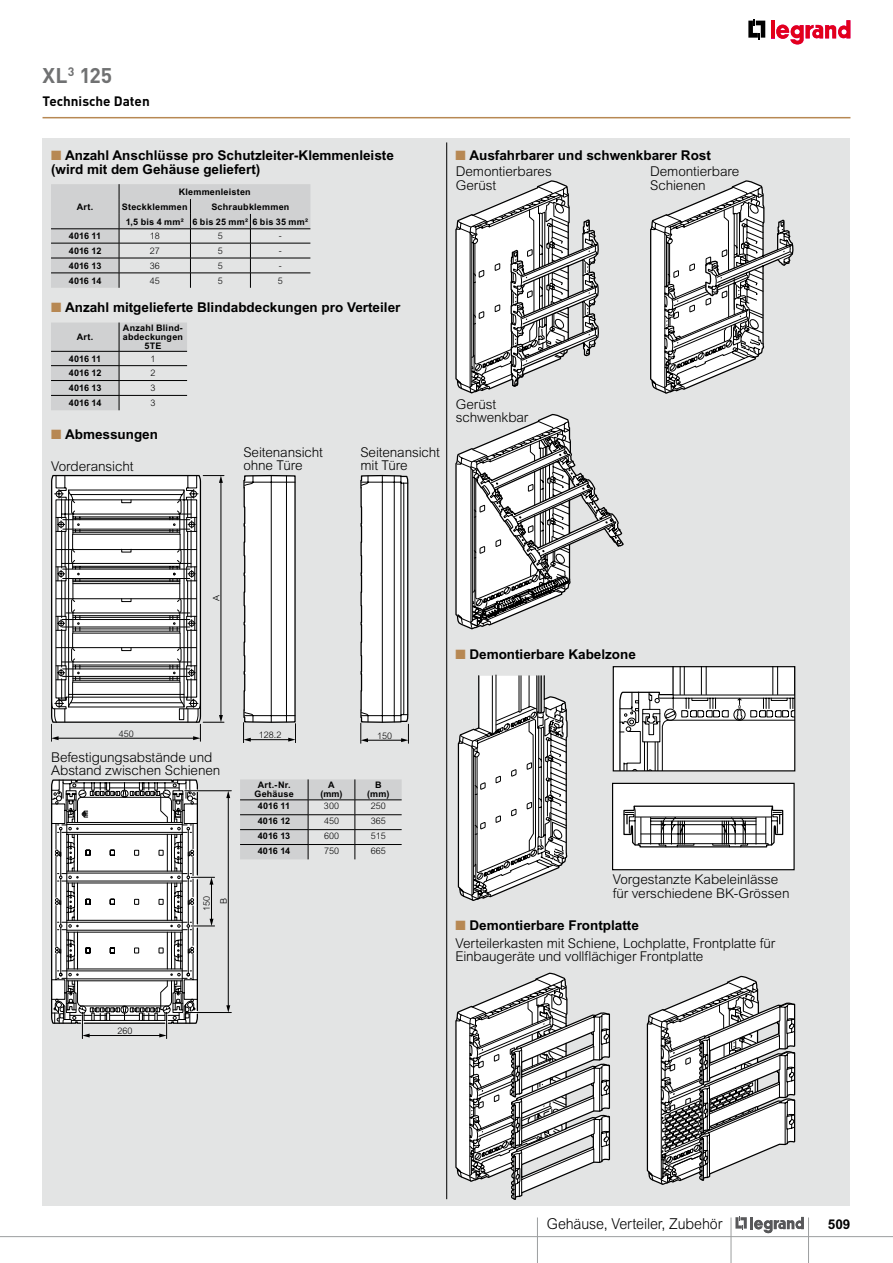
<style>
.page{position:relative;width:893px;height:1263px;background:#fff}
.page>*{position:absolute;margin:0;border:0;box-sizing:border-box;transform-origin:0 0}
.t1{font:700 21px "DIN";color:#707172}
.t2{font:300 15px "Arial";letter-spacing:-.01em;color:#000;scale:.95 1}
.t3{font:300 13.5px/13.5px "Arial";letter-spacing:-.005em;color:#000}
.t4{font:700 13.5px/13.5px "Arial MT Std";color:#000}
.t5{font:700 13.5px "DIN";color:#000}
.t6{font:700 13.5px "Arial";color:#000}
.t7{font:700 9px/9px "Arial MT Std";letter-spacing:.025em;color:#000;text-align:center}
.t8{font:300 9px "Arial MT Std";color:#000}
.t9{font:300 9px "Arial";color:#000}
.s1{color:#b78853}
</style>
<div class="page">
<hr style="left:43px;top:117px;width:807px;height:1px;background:#b78853">
<div style="left:43px;top:138px;width:807px;height:1067px;background:#e3e4e4"></div>
<hr style="left:446px;top:142px;width:1px;height:1057px;background:#000">
<svg style="left:748px;top:19px;width:17px;height:20px"></svg>
<hr style="left:771px;top:20px;width:4px;height:18px;background:#e2001a">
<svg style="left:776px;top:20px;width:74px;height:25px"></svg>
<hr style="left:808px;top:1217px;width:1px;height:46px;background:#9c9e9f">
<svg style="left:735px;top:1216px;width:69px;height:17px"></svg>
<hr style="left:0;top:1236px;width:893px;height:1px;background:#9c9e9f">
<svg style="left:51px;top:475px;width:173px;height:266px"></svg>
<svg style="left:243px;top:475px;width:53px;height:268px"></svg>
<svg style="left:360px;top:475px;width:49px;height:268px"></svg>
<svg style="left:51px;top:779px;width:164px;height:259px"></svg>
<hr style="left:185px;top:1012px;width:46px;height:1px;background:#000">
<hr style="left:185px;top:790px;width:46px;height:1px;background:#000">
<hr style="left:228px;top:797px;width:1px;height:210px;background:#000">
<svg style="left:226px;top:791px;width:4px;height:7px"></svg>
<svg style="left:226px;top:1005px;width:4px;height:7px"></svg>
<svg style="left:455px;top:414px;width:169px;height:215px"></svg>
<svg style="left:650px;top:181px;width:143px;height:213px"></svg>
<svg style="left:455px;top:181px;width:144px;height:212px"></svg>
<svg style="left:458px;top:675px;width:110px;height:226px"></svg>
<div style="left:613px;top:783px;width:181px;height:87px;background:#fff"></div>
<svg style="left:623px;top:805px;width:160px;height:42px"></svg>
<div style="left:612px;top:783px;width:183px;height:87px;border:1px solid #000"></div>
<div style="left:613px;top:667px;width:182px;height:104px;background:#fff"></div>
<svg style="left:619px;top:668px;width:174px;height:101px"></svg>
<div style="left:613px;top:666px;width:182px;height:105px;border:1px solid #000"></div>
<svg style="left:455px;top:973px;width:155px;height:227px"></svg>
<svg style="left:647px;top:976px;width:148px;height:209px"></svg>
<svg style="left:51px;top:184px;width:259px;height:104px"></svg>
<svg style="left:51px;top:323px;width:136px;height:87px"></svg>
<svg style="left:240px;top:779px;width:162px;height:80px"></svg>
<hr style="left:731px;top:1217px;width:1px;height:46px;background:#9c9e9f">
<hr style="left:537px;top:1217px;width:1px;height:46px;background:#9c9e9f">
<h1 class="t1" style="left:43px;top:62px;width:71px">XL<sup>3</sup> 125</h1>
<p class="t5" style="left:43px;top:92px;width:109px">Technische Daten</p>
<p class="t4" style="left:51px;top:149px;width:344px"><span class="s1">■</span> Anzahl Anschlüsse pro Schutzleiter-Klemmenleiste (wird mit dem Gehäuse geliefert)</p>
<p class="t7" style="left:77px;top:202px;width:18px">Art.</p>
<p class="t7" style="left:122px;top:184px;width:130px;line-height:14.9px;text-align:left;text-indent:57px">Klemmenleisten<br>Steckklemmen</p>
<p class="t7" style="left:126px;top:199px;width:184px;line-height:14.9px;text-align:left;text-indent:86px">Schraubklemmen<br>1,5 bis 4 mm² 6 bis 25 mm² 6 bis 35 mm²</p>
<p class="t7" style="left:69px;top:231px;width:34px">4016 11</p>
<p class="t8" style="left:150px;top:231px;width:12px">18</p>
<p class="t8" style="left:218px;top:231px;width:7px">5</p>
<p class="t8" style="left:279px;top:231px;width:4px">-</p>
<p class="t7" style="left:69px;top:246px;width:34px">4016 12</p>
<p class="t8" style="left:150px;top:246px;width:12px">27</p>
<p class="t8" style="left:218px;top:246px;width:7px">5</p>
<p class="t8" style="left:279px;top:246px;width:4px">-</p>
<p class="t7" style="left:69px;top:261px;width:34px">4016 13</p>
<p class="t8" style="left:150px;top:260px;width:12px">36</p>
<p class="t8" style="left:218px;top:260px;width:7px">5</p>
<p class="t8" style="left:279px;top:260px;width:4px">-</p>
<p class="t7" style="left:69px;top:276px;width:34px">4016 14</p>
<p class="t8" style="left:150px;top:275px;width:12px">45</p>
<p class="t8" style="left:218px;top:275px;width:7px">5</p>
<p class="t8" style="left:278px;top:275px;width:7px">5</p>
<p class="t4" style="left:51px;top:301px;width:351px"><span class="s1">■</span> Anzahl mitgelieferte Blindabdeckungen pro Verteiler</p>
<p class="t7" style="left:77px;top:332px;width:18px">Art.</p>
<p class="t7" style="left:123px;top:323px;width:62px">Anzahl Blind&shy;abdeckungen<br>5TE</p>
<p class="t7" style="left:69px;top:354px;width:34px">4016 11</p>
<p class="t8" style="left:151px;top:353px;width:7px">1</p>
<p class="t7" style="left:69px;top:369px;width:34px">4016 12</p>
<p class="t8" style="left:151px;top:368px;width:7px">2</p>
<p class="t7" style="left:69px;top:383px;width:34px">4016 13</p>
<p class="t8" style="left:151px;top:383px;width:7px">3</p>
<p class="t7" style="left:69px;top:398px;width:34px">4016 14</p>
<p class="t8" style="left:151px;top:398px;width:7px">3</p>
<p class="t4" style="left:51px;top:427px;width:109px"><span class="s1">■</span> Abmessungen</p>
<p class="t3" style="left:51px;top:459px;width:84px">Vorderansicht</p>
<p class="t3" style="left:243px;top:445px;width:81px">Seitenansicht ohne Türe</p>
<p class="t3" style="left:360px;top:445px;width:81px">Seitenansicht mit Türe</p>
<p class="t4" style="left:455px;top:149px;width:257px"><span class="s1">■</span> Ausfahrbarer und schwenkbarer Rost</p>
<p class="t3" style="left:456px;top:165px;width:98px">Demontierbares<br>Gerüst</p>
<p class="t3" style="left:456px;top:397px;width:74px">Gerüst schwenkbar</p>
<p class="t3" style="left:650px;top:165px;width:91px">Demontierbare<br>Schienen</p>
<p class="t9" style="left:211px;top:601px;width:8px;rotate:-90deg">A</p>
<p class="t9" style="left:119px;top:728px;width:17px">450</p>
<p class="t3" style="left:51px;top:750px;width:171px">Befestigungsabstände und<br>Abstand zwischen Schienen</p>
<p class="t9" style="left:202px;top:911px;width:17px;rotate:-90deg">150</p>
<p class="t9" style="left:218px;top:904px;width:8px;rotate:-90deg">B</p>
<p class="t9" style="left:259px;top:730px;width:24px">128.2</p>
<p class="t9" style="left:377px;top:730px;width:17px">150</p>
<p class="t7" style="left:254px;top:780px;width:41px">Art.-Nr.<br>Gehäuse</p>
<p class="t7" style="left:320px;top:780px;width:24px">A (mm)</p>
<p class="t7" style="left:367px;top:780px;width:24px">B (mm)</p>
<p class="t7" style="left:258px;top:801px;width:34px">4016 11</p>
<p class="t8" style="left:324px;top:801px;width:17px">300</p>
<p class="t8" style="left:371px;top:801px;width:17px">250</p>
<p class="t7" style="left:258px;top:816px;width:34px">4016 12</p>
<p class="t8" style="left:324px;top:816px;width:17px">450</p>
<p class="t8" style="left:371px;top:816px;width:17px">365</p>
<p class="t7" style="left:258px;top:831px;width:34px">4016 13</p>
<p class="t8" style="left:324px;top:831px;width:17px">600</p>
<p class="t8" style="left:371px;top:831px;width:17px">515</p>
<p class="t7" style="left:258px;top:846px;width:34px">4016 14</p>
<p class="t8" style="left:324px;top:846px;width:17px">750</p>
<p class="t8" style="left:371px;top:846px;width:17px">665</p>
<p class="t9" style="left:118px;top:1026px;width:17px">260</p>
<p class="t4" style="left:455px;top:647px;width:182px"><span class="s1">■</span> Demontierbare Kabelzone</p>
<p class="t3" style="left:613px;top:873px;width:178px">Vorgestanzte Kabeleinlässe für verschiedene BK-Grössen</p>
<p class="t4" style="left:455px;top:918px;width:185px"><span class="s1">■</span> Demontierbare Frontplatte</p>
<p class="t3" style="left:455px;top:936px;width:321px">Verteilerkasten mit Schiene, Lochplatte, Frontplatte für<br>Einbaugeräte und vollflächiger Frontplatte</p>
<p class="t2" style="left:547px;top:1215px;width:186px">Gehäuse, Verteiler, Zubehör</p>
<p class="t6" style="left:828px;top:1216px;width:24px">509</p>
</div>
